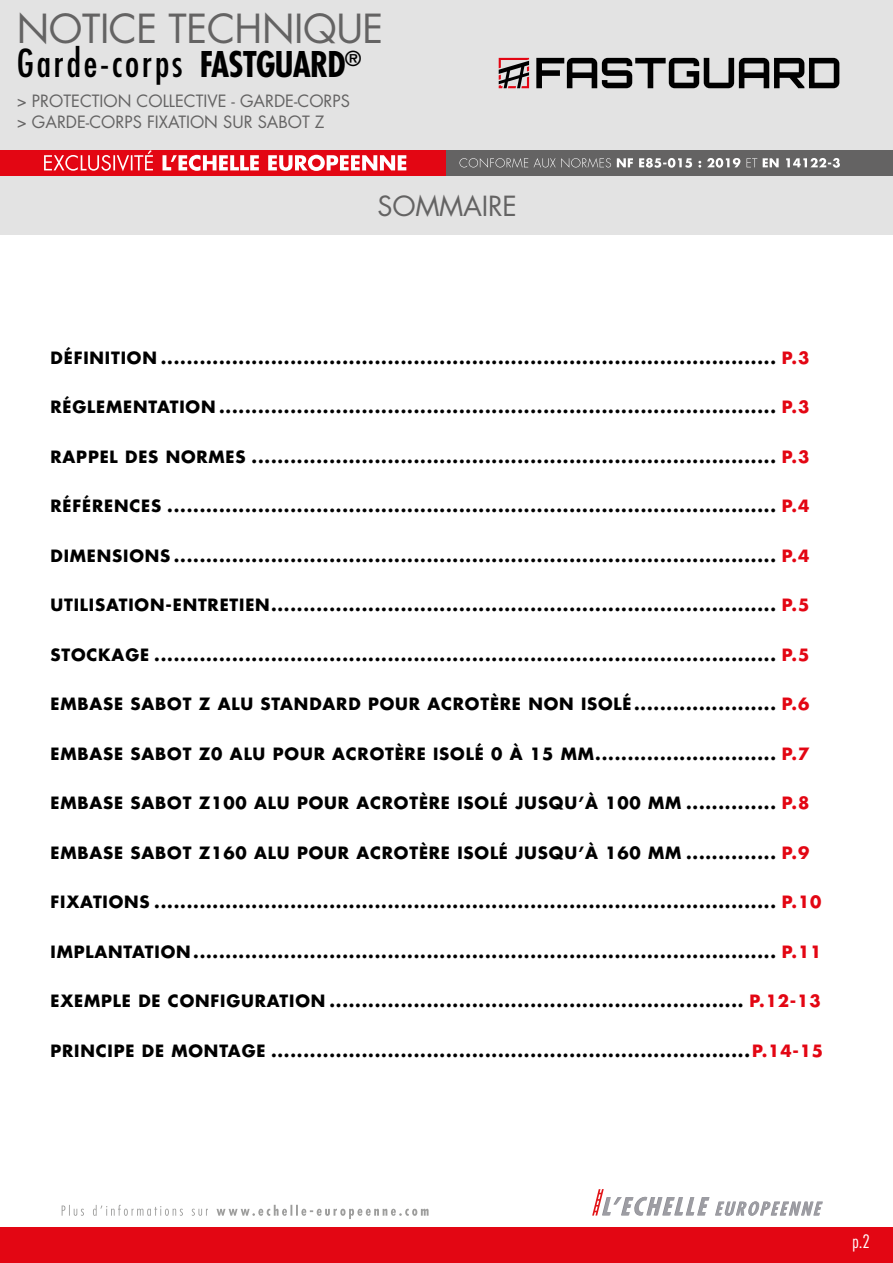
<style>
.page{position:relative;width:893px;height:1263px;background:#fff}
.page>*{position:absolute;margin:0;border:0;box-sizing:border-box;transform-origin:0 0}
.t1{font:39px "Futura Std";letter-spacing:-.01em;color:#646363}
.t2{font:condensed 37.5px "Futura Std";letter-spacing:.075em;color:#000}
.t3{font:27px "Futura Std";letter-spacing:-.01em;color:#646363}
.t4{font:300 condensed 18px "Futura Std";color:#fff}
.t5{font:700 16.5px "Futura Std";letter-spacing:.05em;color:#000}
.t6{font:16.5px/21px "Futura Std";color:#646363}
.s1{font-weight:700;font-size:34.5px}
.s2{color:#e30613}
</style>
<div class="page">
<div style="left:0;top:175px;width:893px;height:60px;background:#e3e3e3"></div>
<div style="left:0;top:0;width:893px;height:150px;background:#e3e3e3"></div>
<div style="left:0;top:1227px;width:893px;height:36px;background:#e30613"></div>
<svg style="left:592px;top:1189px;width:231px;height:27px"></svg>
<svg style="left:62px;top:1205px;width:367px;height:14px"></svg>
<svg style="left:536px;top:58px;width:303px;height:30px"></svg>
<svg style="left:499px;top:58px;width:30px;height:30px"></svg>
<div style="left:0;top:150px;width:446px;height:26px;background:#e30613"></div>
<div style="left:446px;top:150px;width:447px;height:26px;background:#646363"></div>
<svg style="left:44px;top:150px;width:362px;height:21px"></svg>
<svg style="left:459px;top:158px;width:381px;height:10px"></svg>
<h1 class="t1" style="left:17px;top:4px;width:368px">NOTICE TECHNIQUE</h1>
<h2 class="t2" style="left:17px;top:41px;width:346px">Garde-corps <span class="s1">FASTGUARD</span><sup>®</sup></h2>
<p class="t6" style="left:17px;top:91px;width:335px">&gt; PROTECTION COLLECTIVE - GARDE-CORPS &gt; GARDE-CORPS FIXATION SUR SABOT Z</p>
<h3 class="t3" style="left:378px;top:189px;width:141px">SOMMAIRE</h3>
<p class="t5" style="left:51px;top:347px;width:760px">DÉFINITION ............................................................................................... <span class="s2">P.3</span></p>
<p class="t5" style="left:51px;top:396px;width:760px">RÉGLEMENTATION ...................................................................................... <span class="s2">P.3</span></p>
<p class="t5" style="left:51px;top:446px;width:760px">RAPPEL DES NORMES ................................................................................. <span class="s2">P.3</span></p>
<p class="t5" style="left:51px;top:495px;width:760px">RÉFÉRENCES .............................................................................................. <span class="s2">P.4</span></p>
<p class="t5" style="left:51px;top:545px;width:760px">DIMENSIONS ............................................................................................. <span class="s2">P.4</span></p>
<p class="t5" style="left:51px;top:594px;width:760px">UTILISATION-ENTRETIEN.............................................................................. <span class="s2">P.5</span></p>
<p class="t5" style="left:51px;top:644px;width:760px">STOCKAGE ................................................................................................ <span class="s2">P.5</span></p>
<p class="t5" style="left:51px;top:693px;width:760px">EMBASE SABOT Z ALU STANDARD POUR ACROTÈRE NON ISOLÉ...................... <span class="s2">P.6</span></p>
<p class="t5" style="left:51px;top:743px;width:760px">EMBASE SABOT Z0 ALU POUR ACROTÈRE ISOLÉ 0 À 15 MM............................ <span class="s2">P.7</span></p>
<p class="t5" style="left:51px;top:792px;width:760px">EMBASE SABOT Z100 ALU POUR ACROTÈRE ISOLÉ JUSQU’À 100 MM .............. <span class="s2">P.8</span></p>
<p class="t5" style="left:51px;top:842px;width:760px">EMBASE SABOT Z160 ALU POUR ACROTÈRE ISOLÉ JUSQU’À 160 MM .............. <span class="s2">P.9</span></p>
<p class="t5" style="left:51px;top:891px;width:772px">FIXATIONS ................................................................................................ <span class="s2">P.10</span></p>
<p class="t5" style="left:51px;top:941px;width:772px">IMPLANTATION.......................................................................................... <span class="s2">P.11</span></p>
<p class="t5" style="left:51px;top:990px;width:772px">EXEMPLE DE CONFIGURATION ................................................................ <span class="s2">P.12-13</span></p>
<p class="t5" style="left:51px;top:1040px;width:774px">PRINCIPE DE MONTAGE ..........................................................................<span class="s2">P.14-15</span></p>
<p class="t4" style="left:852px;top:1231px;width:19px">p.2</p>
</div>
